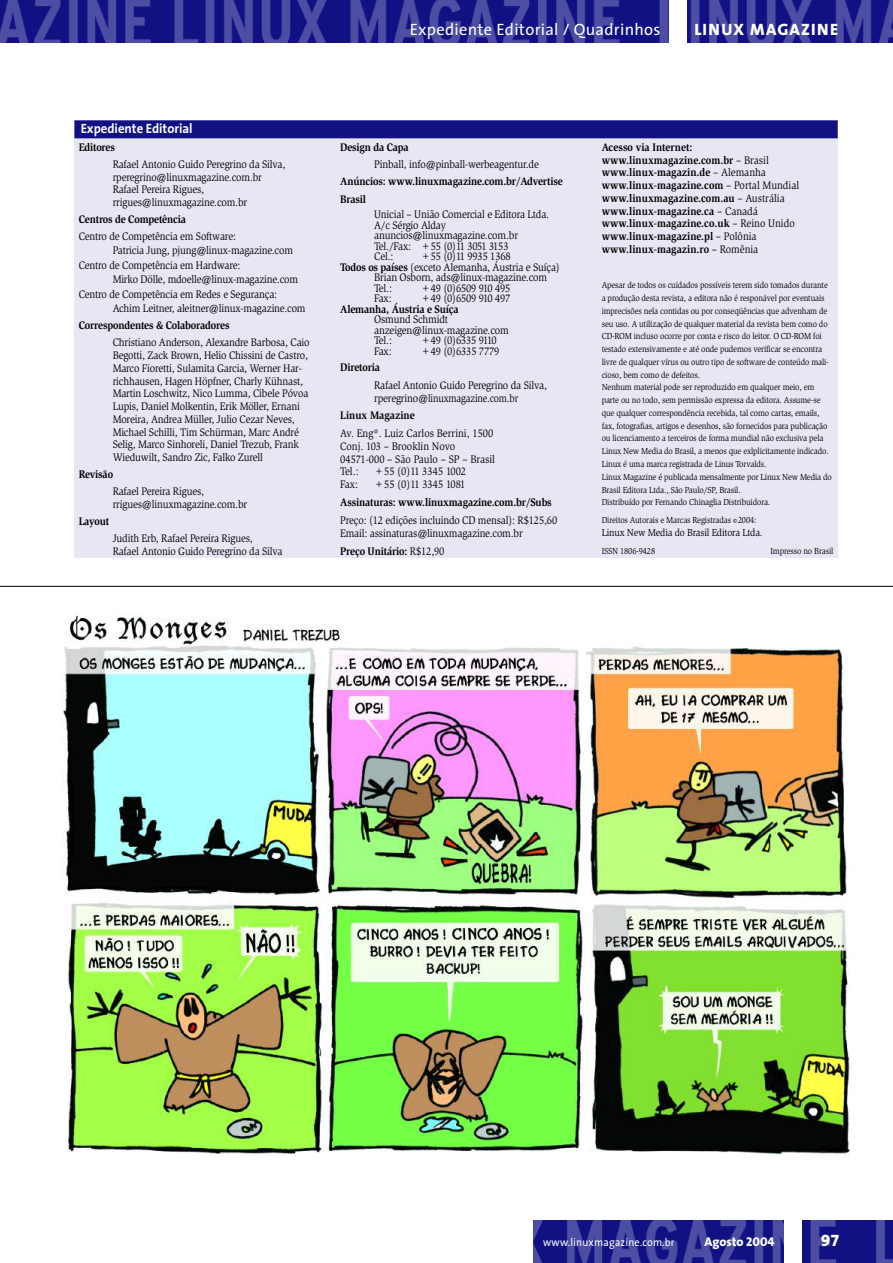
<style>
.page{position:relative;width:893px;height:1263px;background:#fff}
.page>*{position:absolute;margin:0;border:0;box-sizing:border-box;transform-origin:0 0}
.t1{font:16.5px "The Sans";letter-spacing:.02em;color:#fff}
.t2{font:16.5px "The Sans Extra Bold Caps";letter-spacing:.07em;color:#fff}
.t3{font:16.5px "The Sans Extra Bold Expert";color:#fff}
.t4{font:700 13.5px "The Sans";color:#fff;scale:.95 1}
.t5{font:800 12.75px "The Sans";letter-spacing:-.005em;color:#fff}
.t6{font:11.25px/12.8px "Slimbach";letter-spacing:-.015em;color:#000;scale:.9 1}
.t7{font:700 11.25px/12.8px "Slimbach";letter-spacing:-.015em;color:#000;scale:.9 1}
.t8{font:11.25px "The Sans";letter-spacing:.02em;color:#fff;scale:.92 1}
.t9{font:10.5px "Slimbach";letter-spacing:-.015em;color:#000;scale:.9 1}
.t10{font:9px/12.8px "Slimbach";letter-spacing:-.015em;color:#000;scale:.9 1}
.s1{font-weight:700}
.s2{font-weight:400}
.s3{font-family:"The Sans Extra Bold Caps";font-weight:400}
</style>
<div class="page">
<img style="left:534px;top:1220px;width:359px;height:43px">
<div style="left:784px;top:1220px;width:17px;height:43px;background:#fff"></div>
<img style="left:0;top:0;width:893px;height:43px">
<div style="left:669px;top:0;width:17px;height:43px;background:#fff"></div>
<svg style="left:74px;top:138px;width:764px;height:5px;fill:#e7e7f3"></svg>
<div style="left:74px;top:120px;width:764px;height:18px;background:#111184"></div>
<div style="left:74px;top:143px;width:764px;height:415px;background:#e7e7f3"></div>
<img style="left:63px;top:615px;width:787px;height:542px">
<hr style="left:0;top:586px;width:893px;height:1px;background:#000">
<h1 class="t1" style="left:410px;top:23px;width:252px">Expediente Editorial / Quadrinhos</h1>
<h1 class="t2" style="left:694px;top:24px;width:145px">LINUX MAGAZINE</h1>
<p class="t4" style="left:81px;top:123px;width:119px">Expediente Editorial</p>
<p class="t7" style="left:79px;top:141px;width:42px">Editores</p>
<p class="t6" style="left:113px;top:158px;width:194px">Rafael Antonio Guido Peregrino da Silva, rperegrino@linuxmagazine.com.br Rafael Pereira Rigues, rrigues@linuxmagazine.com.br</p>
<p class="t7" style="left:79px;top:214px;width:121px">Centros de Competência</p>
<p class="t6" style="left:79px;top:231px;width:176px">Centro de Competência em Software:</p>
<p class="t6" style="left:113px;top:245px;width:202px">Patricia Jung, pjung@linux-magazine.com</p>
<p class="t6" style="left:79px;top:260px;width:181px">Centro de Competência em Hardware:</p>
<p class="t6" style="left:113px;top:274px;width:208px">Mirko Dölle, mdoelle@linux-magazine.com</p>
<p class="t6" style="left:79px;top:288px;width:222px">Centro de Competência em Redes e Segurança:</p>
<p class="t6" style="left:113px;top:303px;width:216px">Achim Leitner, aleitner@linux-magazine.com</p>
<p class="t7" style="left:79px;top:320px;width:169px">Correspondentes &amp; Colaboradores</p>
<p class="t6" style="left:113px;top:337px;width:220px">Christiano Anderson, Alexandre Barbosa, Caio Begotti, Zack Brown, Helio Chissini de Castro, Marco Fioretti, Sulamita Garcia, Werner Har&shy;richhausen, Hagen Höpfner, Charly Kühnast, Martin Loschwitz, Nico Lumma, Cibele Póvoa Lupis, Daniel Molkentin, Erik Möller, Ernani Moreira, Andrea Müller, Julio Cezar Neves, Michael Schilli, Tim Schürman, Marc André Selig, Marco Sinhoreli, Daniel Trezub, Frank Wieduwilt, Sandro Zic, Falko Zurell</p>
<p class="t7" style="left:79px;top:469px;width:40px">Revisão</p>
<p class="t6" style="left:113px;top:486px;width:151px">Rafael Pereira Rigues, rrigues@linuxmagazine.com.br</p>
<p class="t7" style="left:79px;top:515px;width:35px">Layout</p>
<p class="t6" style="left:113px;top:532px;width:190px">Judith Erb, Rafael Pereira Rigues,<br>Rafael Antonio Guido Peregrino da Silva</p>
<p class="t7" style="left:340px;top:141px;width:78px">Design da Capa</p>
<p class="t6" style="left:374px;top:158px;width:185px">Pinball, info@pinball-werbeagentur.de</p>
<p class="t7" style="left:340px;top:173px;width:249px;line-height:17.9px">Anúncios: www.linuxmagazine.com.br/Advertise<br>Brasil</p>
<p class="t6" style="left:374px;top:210px;width:196px;line-height:10.5px">Unicial – União Comercial e Editora Ltda.<br>A/c Sérgio Alday anuncios@linuxmagazine.com.br<br>Tel./Fax: +55 (0)11 3051 3153<br>Cel.:</p>
<p class="t6" style="left:421px;top:251px;width:101px">+55 (0)11 9935 1368</p>
<p class="t6" style="left:340px;top:261px;width:246px"><span class="s1">Todos os países</span> (exceto Alemanha, Áustria e Suíça)</p>
<p class="t6" style="left:374px;top:272px;width:194px">Brian Osborn, ads@linux-magazine.com</p>
<p class="t6" style="left:374px;top:282px;width:21px">Tel.:</p>
<p class="t6" style="left:421px;top:282px;width:101px">+49 (0)6509 910 495</p>
<p class="t6" style="left:374px;top:293px;width:21px">Fax:</p>
<p class="t6" style="left:421px;top:293px;width:101px">+49 (0)6509 910 497</p>
<p class="t7" style="left:340px;top:303px;width:133px">Alemanha, Áustria e Suíça</p>
<p class="t6" style="left:374px;top:315px;width:151px;line-height:10.5px">Osmund Schmidt anzeigen@linux-magazine.com<br>Tel.:</p>
<p class="t6" style="left:421px;top:335px;width:86px">+49 (0)6335 9110</p>
<p class="t6" style="left:374px;top:345px;width:21px">Fax:</p>
<p class="t6" style="left:421px;top:345px;width:89px">+49 (0)6335 7779</p>
<p class="t7" style="left:340px;top:362px;width:46px">Diretoria</p>
<p class="t6" style="left:374px;top:379px;width:194px">Rafael Antonio Guido Peregrino da Silva, rperegrino@linuxmagazine.com.br</p>
<p class="t7" style="left:340px;top:410px;width:84px">Linux Magazine</p>
<p class="t6" style="left:340px;top:428px;width:174px">Av. Engº. Luiz Carlos Berrini, 1500<br>Conj. 103 – Brooklin Novo<br>04571-000 – São Paulo – SP – Brasil<br>Tel.:</p>
<p class="t6" style="left:374px;top:466px;width:104px">+55 (0)11 3345 1002</p>
<p class="t6" style="left:340px;top:479px;width:21px">Fax:</p>
<p class="t6" style="left:374px;top:479px;width:103px">+55 (0)11 3345 1081</p>
<p class="t7" style="left:340px;top:497px;width:237px">Assinaturas: www.linuxmagazine.com.br/Subs</p>
<p class="t6" style="left:340px;top:515px;width:243px">Preço: (12 edições incluindo CD mensal): R$125,60<br>Email: assinaturas@linuxmagazine.com.br</p>
<p class="t7" style="left:340px;top:545px;width:117px">Preço Unitário: <span class="s2">R$12,90</span></p>
<p class="t7" style="left:602px;top:141px;width:221px">Acesso via Internet: www.linuxmagazine.com.br <span class="s2">– Brasil </span>www.linux-magazin.de <span class="s2">– Alemanha </span>www.linux-magazine.com <span class="s2">– Portal Mundial </span>www.linuxmagazine.com.au <span class="s2">– Austrália </span>www.linux-magazine.ca <span class="s2">– Canadá </span>www.linux-magazine.co.uk <span class="s2">– Reino Unido </span>www.linux-magazine.pl <span class="s2">– Polônia </span>www.linux-magazin.ro <span class="s2">– Romênia</span></p>
<p class="t10" style="left:602px;top:280px;width:257px">Apesar de todos os cuidados possíveis terem sido tomados durante a produção desta revista, a editora não é responável por eventuais imprecisões nela contidas ou por conseqüências que advenham de seu uso. A utilização de qualquer material da revista bem como do CD-ROM incluso ocorre por conta e risco do leitor. O CD-ROM foi testado extensivamente e até onde pudemos verificar se encontra livre de qualquer vírus ou outro tipo de software de conteúdo mali&shy;cioso, bem como de defeitos.<br>Nenhum material pode ser reproduzido em qualquer meio, em parte ou no todo, sem permissão expressa da editora. Assume-se que qualquer correspondência recebida, tal como cartas, emails, fax, fotografias, artigos e desenhos, são fornecidos para publicação ou licenciamento a terceiros de forma mundial não exclusiva pela Linux New Media do Brasil, a menos que exlplicitamente indicado.<br>Linux é uma marca registrada de Linus Torvalds.<br>Linux Magazine é publicada mensalmente por Linux New Media do Brasil Editora Ltda., São Paulo/SP, Brasil.<br>Distribuído por Fernando Chinaglia Distribuidora.</p>
<p class="t10" style="left:602px;top:514px;width:174px">Direitos Autorais e Marcas Registradas ©2004:</p>
<p class="t9" style="left:602px;top:528px;width:180px">Linux New Media do Brasil Editora Ltda.</p>
<p class="t10" style="left:602px;top:545px;width:61px">ISSN 1806-9428</p>
<p class="t10" style="left:770px;top:545px;width:71px">Impresso no Brasil</p>
<p class="t8" style="left:543px;top:1238px;width:144px">www.linuxmagazine.com.br</p>
<p class="t5" style="left:704px;top:1237px;width:72px">Agosto <span class="s3">2004</span></p>
<h1 class="t3" style="left:821px;top:1235px;width:20px">97</h1>
</div>
